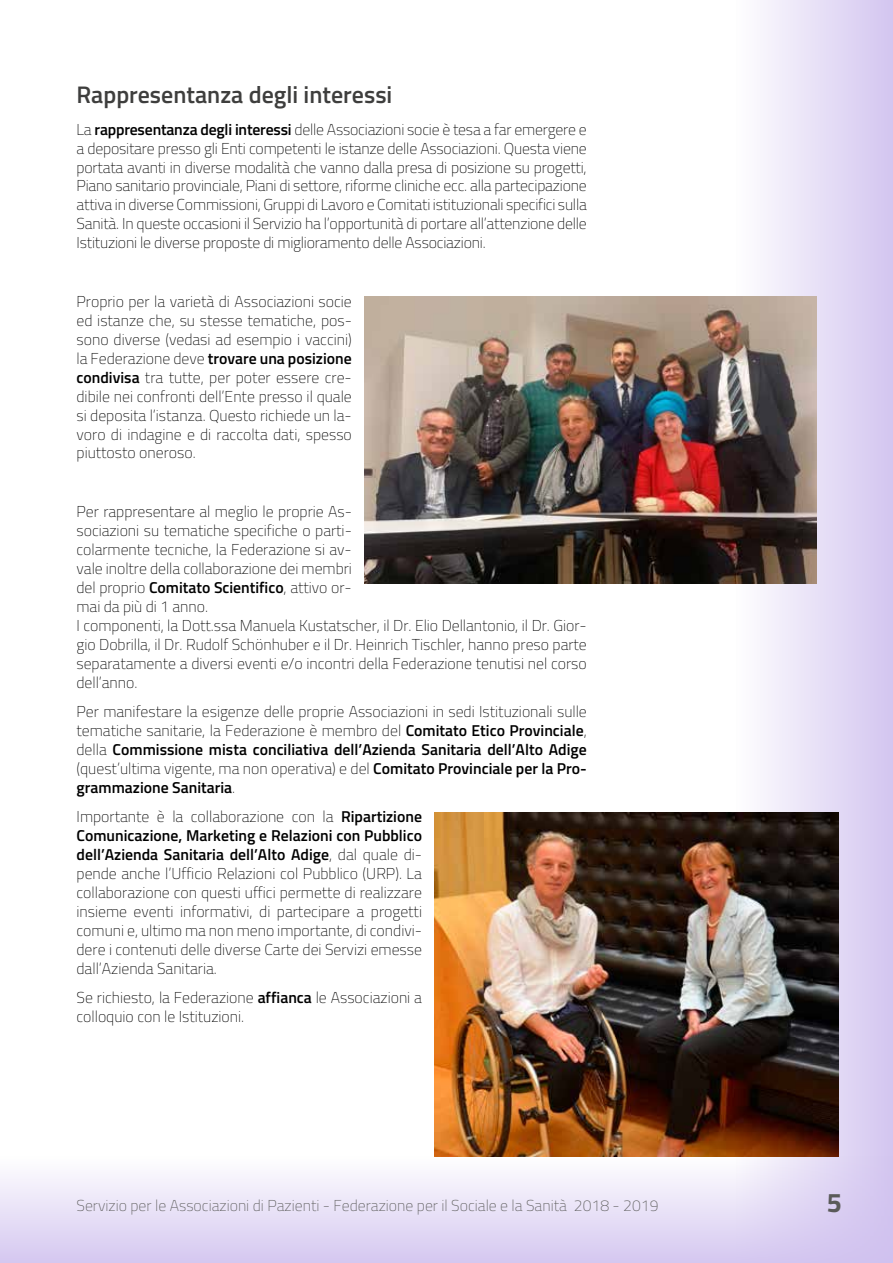
<style>
.page{position:relative;width:893px;height:1263px;background:#fff}
.page>*{position:absolute;margin:0;border:0;box-sizing:border-box;transform-origin:0 0}
.t1{font:700 27px "Titillium";color:#5a5a59}
.t2{font:600 24px "Titillium";color:#3e3e3d}
.t3{font:100 15.75px/18.9px "Titillium";color:#000;text-align:justify}
.t4{font:100 15.75px "Titillium";color:#5a5a59}
.s1{font-weight:600}
</style>
<div class="page">
<svg style="left:736px;top:0;width:157px;height:1157px"></svg>
<svg style="left:0;top:1157px;width:893px;height:106px"></svg>
<img style="left:365px;top:297px;width:451px;height:287px">
<img style="left:435px;top:812px;width:404px;height:345px">
<h2 class="t2" style="left:77px;top:77px;width:317px">Rappresentanza degli interessi</h2>
<p class="t3" style="left:77px;top:119px;width:512px">La <span class="s1">rappresentanza degli interessi</span> delle Associazioni socie è tesa a far emergere e a depositare presso gli Enti competenti le istanze delle Associazioni. Questa viene portata avanti in diverse modalità che vanno dalla presa di posizione su progetti, Piano sanitario provinciale, Piani di settore, riforme cliniche ecc. alla partecipazione attiva in diverse Commissioni, Gruppi di Lavoro e Comitati istituzionali specifici sulla Sanità. In queste occasioni il Servizio ha l’opportunità di portare all’attenzione delle Istituzioni le diverse proposte di miglioramento delle Associazioni.</p>
<p class="t3" style="left:77px;top:291px;width:277px">Proprio per la varietà di Associazioni socie ed istanze che, su stesse tematiche, pos&shy;sono diverse (vedasi ad esempio i vaccini) la Federazione deve <span class="s1">trovare una posizione condivisa</span> tra tutte, per poter essere cre&shy;dibile nei confronti dell’Ente presso il quale si deposita l’istanza. Questo richiede un la&shy;voro di indagine e di raccolta dati, spesso piuttosto oneroso.</p>
<p class="t3" style="left:77px;top:502px;width:512px;text-align:left">Per rappresentare al meglio le proprie As-<br>sociazioni su tematiche specifiche o parti-<br>colarmente tecniche, la Federazione si av-<br>vale inoltre della collaborazione dei membri<br>del proprio <span class="s1">Comitato Scientifico</span>, attivo or-<br>mai da più di 1 anno.<br>I componenti, la Dott.ssa Manuela Kustatscher, il Dr. Elio Dellantonio, il Dr. Gior&shy;gio Dobrilla, il Dr. Rudolf Schönhuber e il Dr. Heinrich Tischler, hanno preso parte separatamente a diversi eventi e/o incontri della Federazione tenutisi nel corso dell’anno.</p>
<p class="t3" style="left:77px;top:701px;width:512px">Per manifestare la esigenze delle proprie Associazioni in sedi Istituzionali sulle tematiche sanitarie, la Federazione è membro del <span class="s1">Comitato Etico Provinciale</span>, della <span class="s1">Commissione mista conciliativa dell’Azienda Sanitaria dell’Alto Adige </span>(quest’ultima vigente, ma non operativa) e del <span class="s1">Comitato Provinciale per la Pro&shy;grammazione Sanitaria</span>.</p>
<p class="t3" style="left:77px;top:806px;width:347px">Importante è la collaborazione con la <span class="s1">Ripartizione Comunicazione, Marketing e Relazioni con Pubblico dell’Azienda Sanitaria dell’Alto Adige</span>, dal quale di&shy;pende anche l’Ufficio Relazioni col Pubblico (URP). La collaborazione con questi uffici permette di realizzare insieme eventi informativi, di partecipare a progetti comuni e, ultimo ma non meno importante, di condivi&shy;dere i contenuti delle diverse Carte dei Servizi emesse dall’Azienda Sanitaria.</p>
<p class="t3" style="left:77px;top:987px;width:347px">Se richiesto, la Federazione <span class="s1">affianca</span> le Associazioni a colloquio con le Istituzioni.</p>
<p class="t4" style="left:77px;top:1195px;width:584px">Servizio per le Associazioni di Pazienti - Federazione per il Sociale e la Sanità 2018 - 2019</p>
<h1 class="t1" style="left:827px;top:1182px;width:17px">5</h1>
</div>
